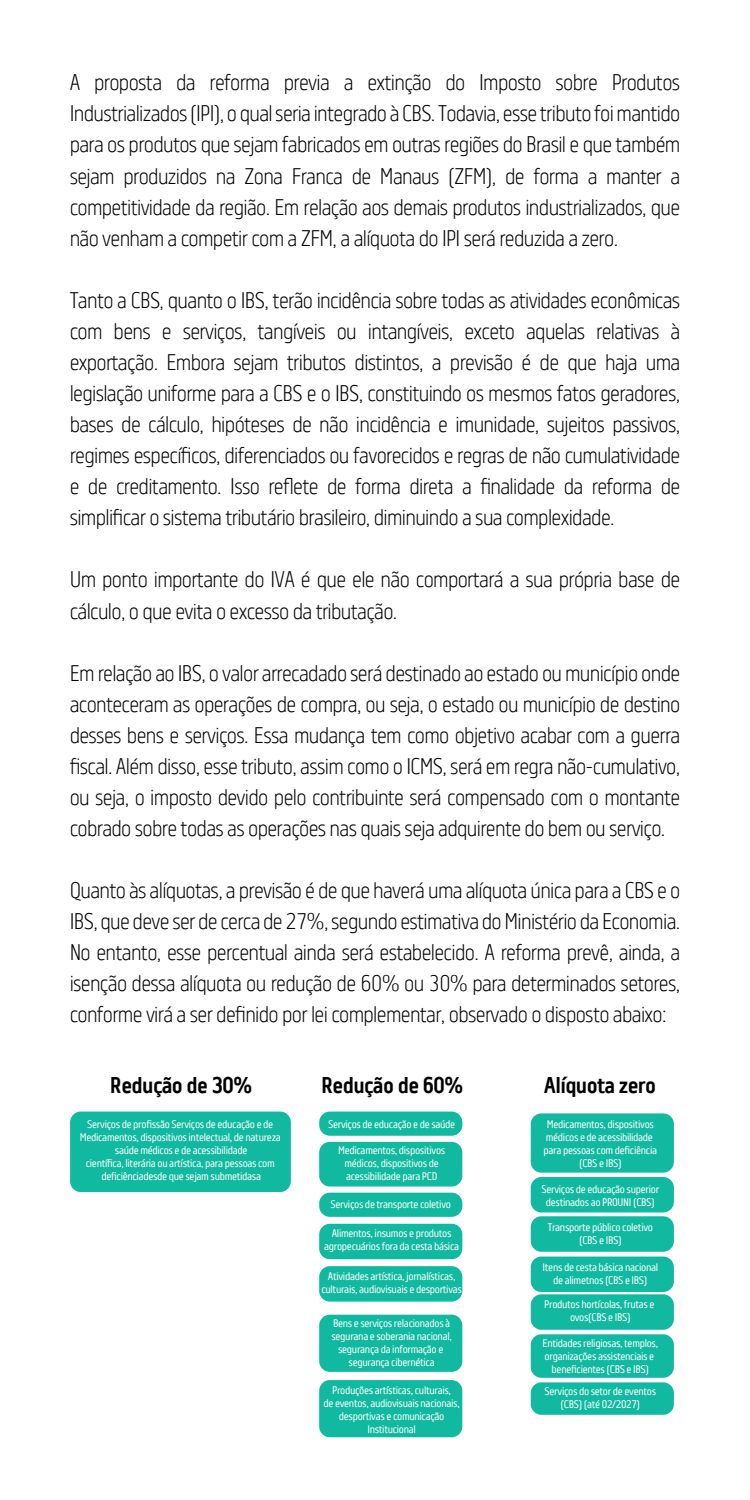
<style>
.page{position:relative;width:750px;height:1500px;background:#fff}
.page>*{position:absolute;margin:0;border:0;box-sizing:border-box;transform-origin:0 0}
.t1{font:700 22.73px "Centima";letter-spacing:-.03em;color:#000}
.t2{font:300 22.5px/31px "Centima";letter-spacing:-.03em;color:#000;text-align:justify}
.t3{font:11.02px/12.9px "Centima";letter-spacing:-.03em;color:#fff;text-align:center}
</style>
<div class="page">
<div style="left:70px;top:1112px;width:221px;height:80px;background:#11b9a0;border-radius:11px"></div>
<div style="left:319px;top:1112px;width:143px;height:24px;background:#11b9a0;border-radius:11px"></div>
<div style="left:319px;top:1193px;width:143px;height:24px;background:#11b9a0;border-radius:11px"></div>
<div style="left:319px;top:1142px;width:143px;height:45px;background:#11b9a0;border-radius:11px"></div>
<div style="left:319px;top:1224px;width:143px;height:35px;background:#11b9a0;border-radius:11px"></div>
<div style="left:319px;top:1266px;width:143px;height:36px;background:#11b9a0;border-radius:11px"></div>
<div style="left:319px;top:1315px;width:143px;height:57px;background:#11b9a0;border-radius:11px"></div>
<div style="left:319px;top:1380px;width:143px;height:57px;background:#11b9a0;border-radius:11px"></div>
<div style="left:531px;top:1113px;width:143px;height:60px;background:#11b9a0;border-radius:11px"></div>
<div style="left:531px;top:1177px;width:143px;height:35px;background:#11b9a0;border-radius:11px"></div>
<div style="left:531px;top:1216px;width:143px;height:36px;background:#11b9a0;border-radius:11px"></div>
<div style="left:531px;top:1257px;width:143px;height:35px;background:#11b9a0;border-radius:11px"></div>
<div style="left:531px;top:1294px;width:143px;height:36px;background:#11b9a0;border-radius:11px"></div>
<div style="left:531px;top:1334px;width:143px;height:44px;background:#11b9a0;border-radius:11px"></div>
<div style="left:531px;top:1382px;width:143px;height:33px;background:#11b9a0;border-radius:11px"></div>
<p class="t2" style="left:70px;top:67px;width:612px">A proposta da reforma previa a extinção do Imposto sobre Produtos Industrializados (IPI), o qual seria integrado à CBS. Todavia, esse tributo foi mantido para os produtos que sejam fabricados em outras regiões do Brasil e que também sejam produzidos na Zona Franca de Manaus (ZFM), de forma a manter a competitividade da região. Em relação aos demais produtos industrializados, que não venham a competir com a ZFM, a alíquota do IPI será reduzida a zero.</p>
<p class="t2" style="left:70px;top:285px;width:612px">Tanto a CBS, quanto o IBS, terão incidência sobre todas as atividades econômicas com bens e serviços, tangíveis ou intangíveis, exceto aquelas relativas à exportação. Embora sejam tributos distintos, a previsão é de que haja uma legislação uniforme para a CBS e o IBS, constituindo os mesmos fatos geradores, bases de cálculo, hipóteses de não incidência e imunidade, sujeitos passivos, regimes específicos, diferenciados ou favorecidos e regras de não cumulatividade e de creditamento. Isso reflete de forma direta a finalidade da reforma de simplificar o sistema tributário brasileiro, diminuindo a sua complexidade.</p>
<p class="t2" style="left:70px;top:565px;width:612px">Um ponto importante do IVA é que ele não comportará a sua própria base de cálculo, o que evita o excesso da tributação.</p>
<p class="t2" style="left:70px;top:658px;width:612px">Em relação ao IBS, o valor arrecadado será destinado ao estado ou município onde aconteceram as operações de compra, ou seja, o estado ou município de destino desses bens e serviços. Essa mudança tem como objetivo acabar com a guerra fiscal. Além disso, esse tributo, assim como o ICMS, será em regra não-cumulativo, ou seja, o imposto devido pelo contribuinte será compensado com o montante cobrado sobre todas as operações nas quais seja adquirente do bem ou serviço.</p>
<p class="t2" style="left:70px;top:875px;width:612px">Quanto às alíquotas, a previsão é de que haverá uma alíquota única para a CBS e o IBS, que deve ser de cerca de 27%, segundo estimativa do Ministério da Economia.<br>No entanto, esse percentual ainda será estabelecido. A reforma prevê, ainda, a isenção dessa alíquota ou redução de 60% ou 30% para determinados setores, conforme virá a ser definido por lei complementar, observado o disposto abaixo:</p>
<p class="t1" style="left:110px;top:1072px;width:144px">Redução de 30%</p>
<p class="t3" style="left:80px;top:1118px;width:203px">Serviços de profissão Serviços de educação e de Medicamentos, dispositivos intelectual, de natureza saúde médicos e de acessibilidade<br>científica, literária ou artística, para pessoas com deficiênciadesde que sejam submetidasa</p>
<p class="t3" style="left:328px;top:1118px;width:129px">Serviços de educação e de saúde</p>
<p class="t1" style="left:321px;top:1072px;width:144px">Redução de 60%</p>
<p class="t3" style="left:338px;top:1144px;width:109px">Medicamentos, dispositivos médicos, dispositivos de acessibilidade para PCD</p>
<p class="t3" style="left:331px;top:1198px;width:122px">Serviços de transporte coletivo</p>
<p class="t3" style="left:324px;top:1227px;width:137px">Alimentos, insumos e produtos agropecuários fora da cesta básica</p>
<p class="t3" style="left:321px;top:1270px;width:142px">Atividades artística, jornalísticas, culturais, audiovisuais e desportivas</p>
<p class="t3" style="left:331px;top:1317px;width:122px">Bens e serviços relacionados à segurana e soberania nacional, segurança da informação e segurança cibernética</p>
<p class="t3" style="left:324px;top:1384px;width:138px">Produções artísticas, culturais,<br>de eventos, audiovisuais nacionais, desportivas e comunicação<br>Institucional</p>
<p class="t1" style="left:544px;top:1072px;width:114px">Alíquota zero</p>
<p class="t3" style="left:544px;top:1118px;width:115px">Medicamentos, dispositivos médicos e de acessibilidade para pessoas com deficiência (CBS e IBS)</p>
<p class="t3" style="left:541px;top:1183px;width:119px">Serviços de educação superior destinados ao PROUNI (CBS)</p>
<p class="t3" style="left:548px;top:1221px;width:107px">Transporte público coletivo (CBS e IBS)</p>
<p class="t3" style="left:543px;top:1261px;width:117px">Itens de cesta básica nacional de alimetnos (CBS e IBS)</p>
<p class="t3" style="left:544px;top:1298px;width:112px">Produtos hortícolas, frutas e ovos(CBS e IBS)</p>
<p class="t3" style="left:542px;top:1337px;width:117px">Entidades religiosas, templos, organizações assistenciais e beneficientes (CBS e IBS)</p>
<p class="t3" style="left:545px;top:1385px;width:113px">Serviços do setor de eventos (CBS) (até 02/2027)</p>
</div>
